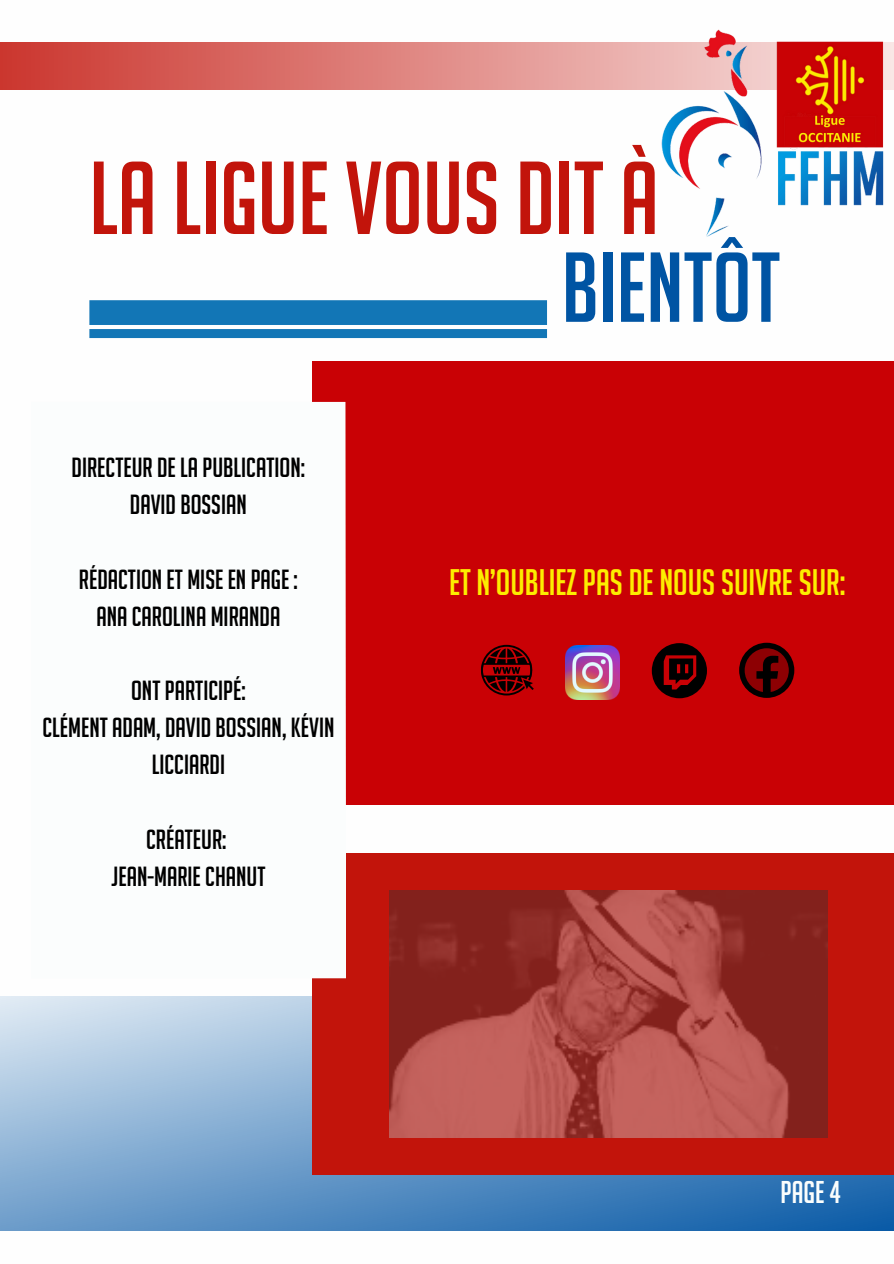
<style>
.page{position:relative;width:894px;height:1264px;background:#fff}
.page>*{position:absolute;margin:0;border:0;box-sizing:border-box;transform-origin:0 0}
.t1{font:100.8px "Big Noodle Titling";color:#c2140b}
.t2{font:96.6px "Big Noodle Titling";color:#0054a3}
.t3{font:36px "Big Noodle Titling";color:#fded00}
.t4{font:30.75px "Big Noodle Titling";color:#fbfefd}
.t5{font:27px/37.2px "Big Noodle Titling";color:#000;text-align:center}
</style>
<div class="page">
<div style="left:312px;top:361px;width:581px;height:443px;background:#c90105"></div>
<div style="left:89px;top:300px;width:458px;height:25px;background:#1276b6"></div>
<svg style="left:0;top:996px;width:893px;height:234px;background:#7aa4cd"></svg>
<div style="left:312px;top:853px;width:581px;height:321px;background:#c2140b"></div>
<svg style="left:0;top:43px;width:656px;height:47px;background:#db7671"></svg>
<div style="left:89px;top:329px;width:458px;height:9px;background:#1276b6"></div>
<img style="left:656px;top:29px;width:237px;height:208px">
<div style="left:31px;top:401px;width:315px;height:577px;background:#fbfdfd"></div>
<img style="left:389px;top:890px;width:438px;height:247px">
<svg style="left:481px;top:645px;width:52px;height:50px"></svg>
<img style="left:565px;top:645px;width:54px;height:54px">
<svg style="left:651px;top:643px;width:55px;height:55px"></svg>
<svg style="left:739px;top:642px;width:55px;height:56px"></svg>
<p class="t1" style="left:89px;top:144px;width:570px">LA LIGUE VOUS DIT À</p>
<p class="t2" style="left:561px;top:235px;width:220px">BIENTÔT</p>
<p class="t5" style="left:72px;top:449px;width:235px">DIRECTEUR DE LA PUBLICATION:</p>
<p class="t5" style="left:130px;top:486px;width:118px">DAVID BOSSIAN</p>
<p class="t5" style="left:79px;top:560px;width:220px">RÉDACTION ET MISE EN PAGE :</p>
<p class="t5" style="left:96px;top:597px;width:185px">ANA CAROLINA MIRANDA</p>
<p class="t5" style="left:131px;top:672px;width:116px">ONT PARTICIPÉ:</p>
<p class="t5" style="left:42px;top:709px;width:293px">CLÉMENT ADAM, DAVID BOSSIAN, KÉVIN<br>LICCIARDI</p>
<p class="t5" style="left:146px;top:820px;width:82px">CRÉATEUR:</p>
<p class="t5" style="left:111px;top:857px;width:155px">JEAN-MARIE CHANUT</p>
<p class="t3" style="left:449px;top:563px;width:398px">ET N’OUBLIEZ PAS DE NOUS SUIVRE SUR:</p>
<p class="t4" style="left:780px;top:1175px;width:61px">PAGE 4</p>
</div>
